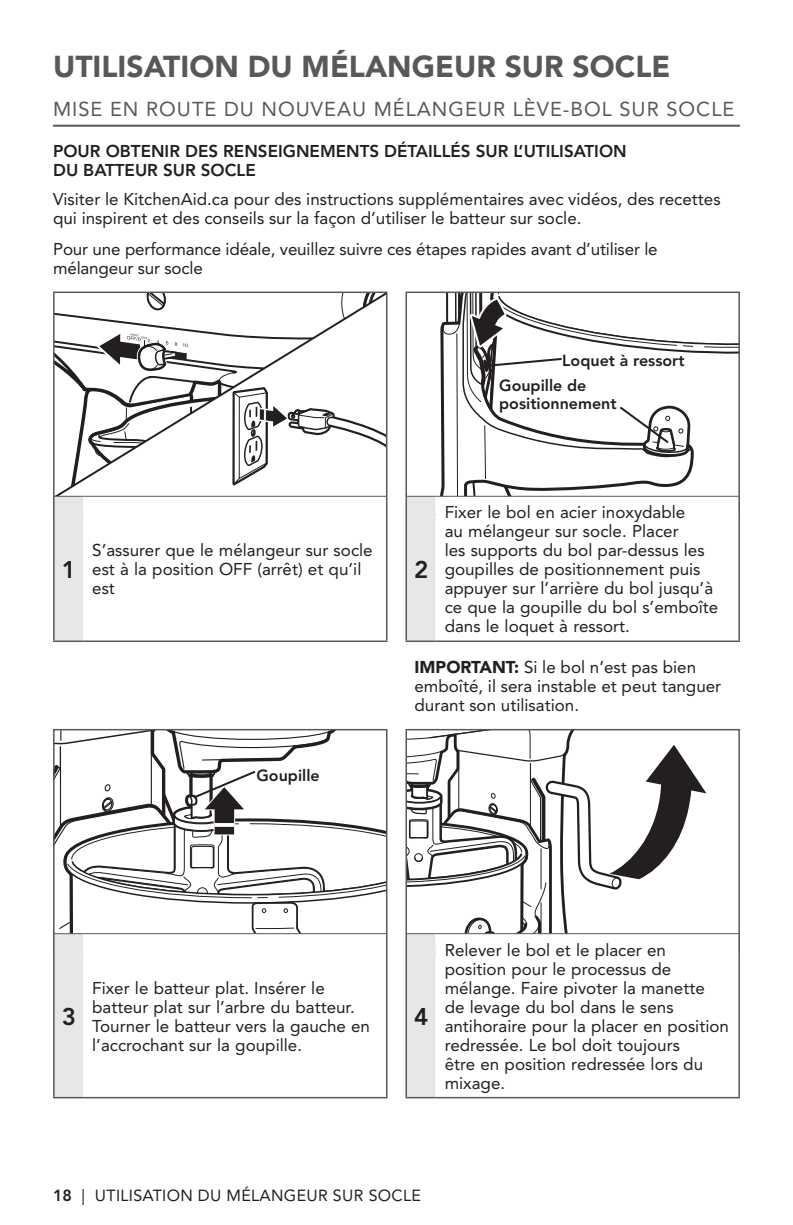
<style>
.page{position:relative;width:793px;height:1225px;background:#fff}
.page>*{position:absolute;margin:0;border:0;box-sizing:border-box;transform-origin:0 0}
.t1{font:900 30px "Avenir LT Std";color:#57585a}
.t2{font:800 24px "Avenir LT Std";color:#231f20}
.t3{font:20px "Avenir LT Std";letter-spacing:.05em;color:#57585a}
.t4{font:17px/19px "Avenir LT Std";color:#231f20}
.t5{font:800 17px/19px "Avenir LT Std";color:#231f20}
.t6{font:800 16px/25.2px "Avenir LT Std";color:#231f20}
.t7{font:16px "Avenir LT Std";letter-spacing:.02em;color:#231f20}
.s1{font-weight:900}
.s2{font-weight:800}
</style>
<div class="page">
<svg style="left:56px;top:294px;width:328px;height:201px"></svg>
<div style="left:53px;top:291px;width:334px;height:224px;border:2px solid #57585a"></div>
<div style="left:55px;top:496px;width:28px;height:144px;background:#e6e7e9"></div>
<svg style="left:83px;top:496px;width:353px;height:145px"></svg>
<hr style="left:53px;top:495px;width:30px;height:1px;background:#57585a">
<hr style="left:83px;top:495px;width:304px;height:1px;background:#57585a">
<hr style="left:405px;top:495px;width:30px;height:1px;background:#57585a">
<hr style="left:435px;top:495px;width:304px;height:1px;background:#57585a">
<hr style="left:53px;top:496px;width:2px;height:144px;background:#57585a">
<hr style="left:738px;top:496px;width:1px;height:144px;background:#57585a">
<hr style="left:53px;top:640px;width:30px;height:2px;background:#57585a">
<hr style="left:83px;top:640px;width:304px;height:2px;background:#57585a">
<hr style="left:405px;top:640px;width:30px;height:2px;background:#57585a">
<hr style="left:435px;top:640px;width:304px;height:2px;background:#57585a">
<hr style="left:386px;top:496px;width:1px;height:144px;background:#57585a">
<hr style="left:405px;top:496px;width:2px;height:144px;background:#57585a">
<svg style="left:406px;top:292px;width:332px;height:222px"></svg>
<svg style="left:408px;top:731px;width:298px;height:201px"></svg>
<div style="left:405px;top:728px;width:334px;height:224px;border:2px solid #57585a"></div>
<div style="left:55px;top:939px;width:28px;height:157px;background:#e6e7e9"></div>
<svg style="left:83px;top:933px;width:655px;height:164px"></svg>
<hr style="left:53px;top:932px;width:30px;height:1px;background:#57585a">
<hr style="left:83px;top:932px;width:304px;height:1px;background:#57585a">
<hr style="left:405px;top:932px;width:30px;height:1px;background:#57585a">
<hr style="left:435px;top:932px;width:304px;height:1px;background:#57585a">
<hr style="left:53px;top:933px;width:2px;height:163px;background:#57585a">
<hr style="left:738px;top:933px;width:1px;height:163px;background:#57585a">
<hr style="left:53px;top:1096px;width:30px;height:2px;background:#57585a">
<hr style="left:83px;top:1096px;width:304px;height:2px;background:#57585a">
<hr style="left:405px;top:1096px;width:30px;height:2px;background:#57585a">
<hr style="left:435px;top:1096px;width:304px;height:2px;background:#57585a">
<hr style="left:386px;top:933px;width:1px;height:163px;background:#57585a">
<hr style="left:405px;top:933px;width:2px;height:163px;background:#57585a">
<svg style="left:54px;top:729px;width:332px;height:210px"></svg>
<hr style="left:53px;top:125px;width:686px;height:2px;background:#57585a">
<h1 class="t1" style="left:53px;top:48px;width:618px">UTILISATION DU MÉLANGEUR SUR SOCLE</h1>
<p class="t3" style="left:53px;top:97px;width:682px">MISE EN ROUTE DU NOUVEAU MÉLANGEUR LÈVE-BOL SUR SOCLE</p>
<p class="t5" style="left:53px;top:141px;width:574px">POUR OBTENIR DES RENSEIGNEMENTS DÉTAILLÉS SUR L’UTILISATION<br>DU BATTEUR SUR SOCLE</p>
<p class="t4" style="left:53px;top:189px;width:668px">Visiter le KitchenAid.ca pour des instructions supplémentaires avec vidéos, des recettes qui inspirent et des conseils sur la façon d’utiliser le batteur sur socle.</p>
<p class="t4" style="left:53px;top:239px;width:605px">Pour une performance idéale, veuillez suivre ces étapes rapides avant d’utiliser le mélangeur sur socle</p>
<h2 class="t2" style="left:62px;top:555px;width:16px">1</h2>
<p class="t4" style="left:92px;top:540px;width:282px">S’assurer que le mélangeur sur socle est à la position OFF (arrêt) et qu’il est</p>
<p class="t6" style="left:256px;top:762px;width:65px">Goupille</p>
<p class="t6" style="left:499px;top:348px;width:187px;text-indent:63px">Loquet à ressort<br>Goupille de</p>
<p class="t6" style="left:499px;top:391px;width:119px">positionnement</p>
<h2 class="t2" style="left:414px;top:555px;width:16px">2</h2>
<p class="t4" style="left:444px;top:502px;width:275px">Fixer le bol en acier inoxydable<br>au mélangeur sur socle. Placer<br>les supports du bol par-dessus les goupilles de positionnement puis appuyer sur l’arrière du bol jusqu’à ce que la goupille du bol s’emboîte dans le loquet à ressort.</p>
<p class="t4" style="left:414px;top:657px;width:308px"><span class="s1">IMPORTANT:</span> Si le bol n’est pas bien emboîté, il sera instable et peut tanguer durant son utilisation.</p>
<h2 class="t2" style="left:62px;top:1001px;width:16px">3</h2>
<p class="t4" style="left:92px;top:978px;width:279px">Fixer le batteur plat. Insérer le batteur plat sur l’arbre du batteur.<br>Tourner le batteur vers la gauche en l’accrochant sur la goupille.</p>
<h2 class="t2" style="left:414px;top:1001px;width:16px">4</h2>
<p class="t4" style="left:444px;top:940px;width:285px">Relever le bol et le placer en position pour le processus de mélange. Faire pivoter la manette<br>de levage du bol dans le sens antihoraire pour la placer en position redressée. Le bol doit toujours<br>être en position redressée lors du mixage.</p>
<p class="t7" style="left:53px;top:1185px;width:369px"><span class="s2">18</span> | UTILISATION DU MÉLANGEUR SUR SOCLE</p>
</div>
